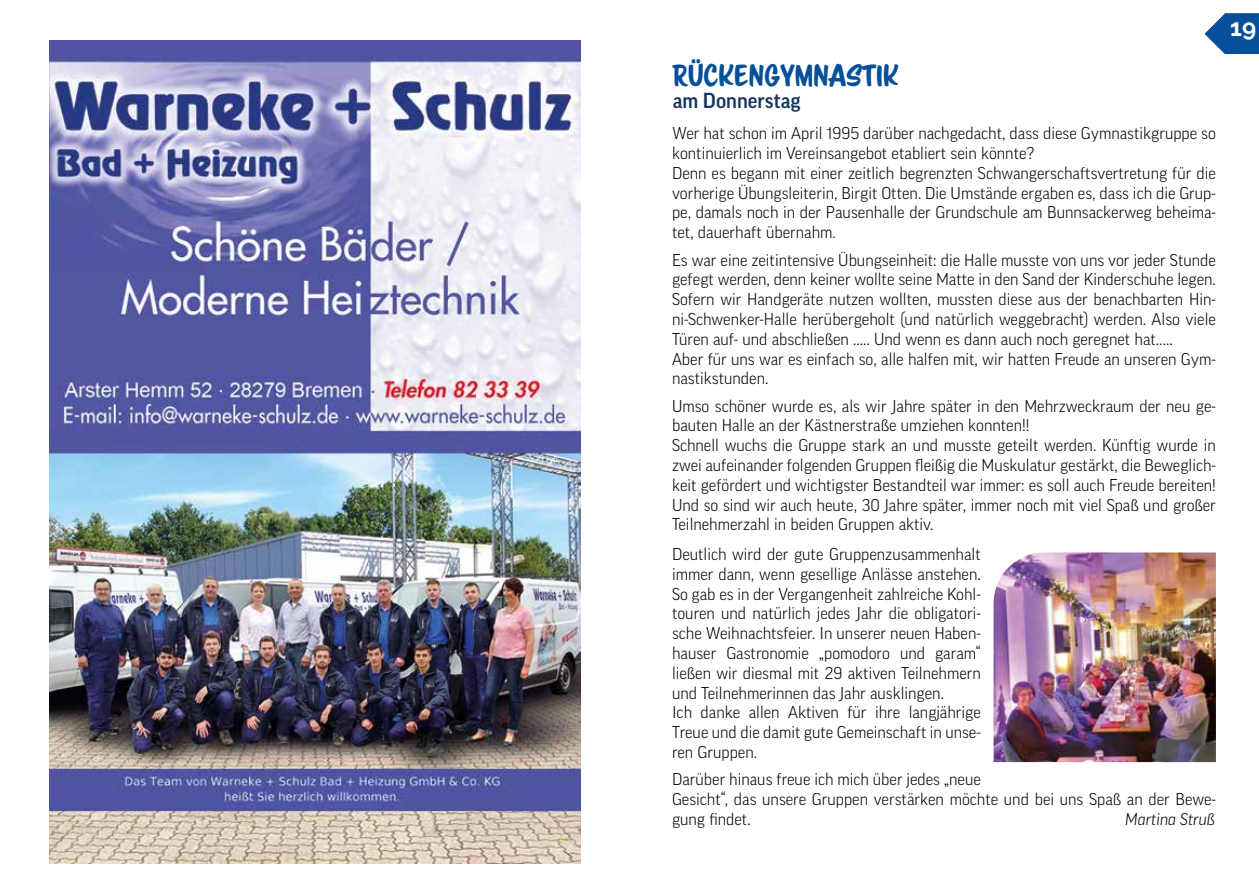
<style>
.page{position:relative;width:1259px;height:893px;background:#fff}
.page>*{position:absolute;margin:0;border:0;box-sizing:border-box;transform-origin:0 0}
.t1{font:27px "Scriptorama Markdown JF";color:#074f98}
.t2{font:700 24px "Raleway";color:#fff}
.t3{font:500 21px "Good Pro";color:#15365c}
.t4{font:300 16.5px/19.8px "Good Pro";color:#000}
.t5{font:italic 300 16.5px "Good Pro";color:#000}
</style>
<div class="page">
<img style="left:49px;top:40px;width:532px;height:824px">
<div style="left:1225px;top:13px;width:34px;height:41px;background:#074f98"></div>
<svg style="left:1204px;top:13px;width:41px;height:41px"></svg>
<img style="left:993px;top:552px;width:223px;height:210px">
<h1 class="t1" style="left:672px;top:58px;width:228px">RÜCKENGYMNASTIK</h1>
<p class="t3" style="left:673px;top:88px;width:129px">am Donnerstag</p>
<p class="t4" style="left:672px;top:123px;width:545px">Wer hat schon im April 1995 darüber nachgedacht, dass diese Gymnastikgruppe so kontinuierlich im Vereinsangebot etabliert sein könnte?<br>Denn es begann mit einer zeitlich begrenzten Schwangerschaftsvertretung für die vorherige Übungsleiterin, Birgit Otten. Die Umstände ergaben es, dass ich die Grup&shy;pe, damals noch in der Pausenhalle der Grundschule am Bunnsackerweg beheima&shy;tet, dauerhaft übernahm.</p>
<p class="t4" style="left:672px;top:250px;width:545px">Es war eine zeitintensive Übungseinheit: die Halle musste von uns vor jeder Stunde gefegt werden, denn keiner wollte seine Matte in den Sand der Kinderschuhe legen.<br>Sofern wir Handgeräte nutzen wollten, mussten diese aus der benachbarten Hin&shy;ni-Schwenker-Halle herübergeholt (und natürlich weggebracht) werden. Also viele Türen auf- und abschließen ..... Und wenn es dann auch noch geregnet hat.....<br>Aber für uns war es einfach so, alle halfen mit, wir hatten Freude an unseren Gym&shy;nastikstunden.</p>
<p class="t4" style="left:672px;top:396px;width:545px">Umso schöner wurde es, als wir Jahre später in den Mehrzweckraum der neu ge&shy;bauten Halle an der Kästnerstraße umziehen konnten!!<br>Schnell wuchs die Gruppe stark an und musste geteilt werden. Künftig wurde in zwei aufeinander folgenden Gruppen fleißig die Muskulatur gestärkt, die Beweglich&shy;keit gefördert und wichtigster Bestandteil war immer: es soll auch Freude bereiten!<br>Und so sind wir auch heute, 30 Jahre später, immer noch mit viel Spaß und großer Teilnehmerzahl in beiden Gruppen aktiv.</p>
<p class="t4" style="left:672px;top:544px;width:310px">Deutlich wird der gute Gruppenzusammenhalt immer dann, wenn gesellige Anlässe anstehen.<br>So gab es in der Vergangenheit zahlreiche Kohl&shy;touren und natürlich jedes Jahr die obligatori&shy;sche Weihnachtsfeier. In unserer neuen Haben&shy;hauser Gastronomie „pomodoro und garam“ ließen wir diesmal mit 29 aktiven Teilnehmern und Teilnehmerinnen das Jahr ausklingen.<br>Ich danke allen Aktiven für ihre langjährige Treue und die damit gute Gemeinschaft in unse&shy;ren Gruppen.</p>
<p class="t4" style="left:672px;top:769px;width:545px">Darüber hinaus freue ich mich über jedes „neue<br>Gesicht“, das unsere Gruppen verstärken möchte und bei uns Spaß an der Bewe&shy;gung findet.</p>
<p class="t5" style="left:1125px;top:809px;width:91px">Martina Struß</p>
<h2 class="t2" style="left:1230px;top:14px;width:27px">19</h2>
</div>
